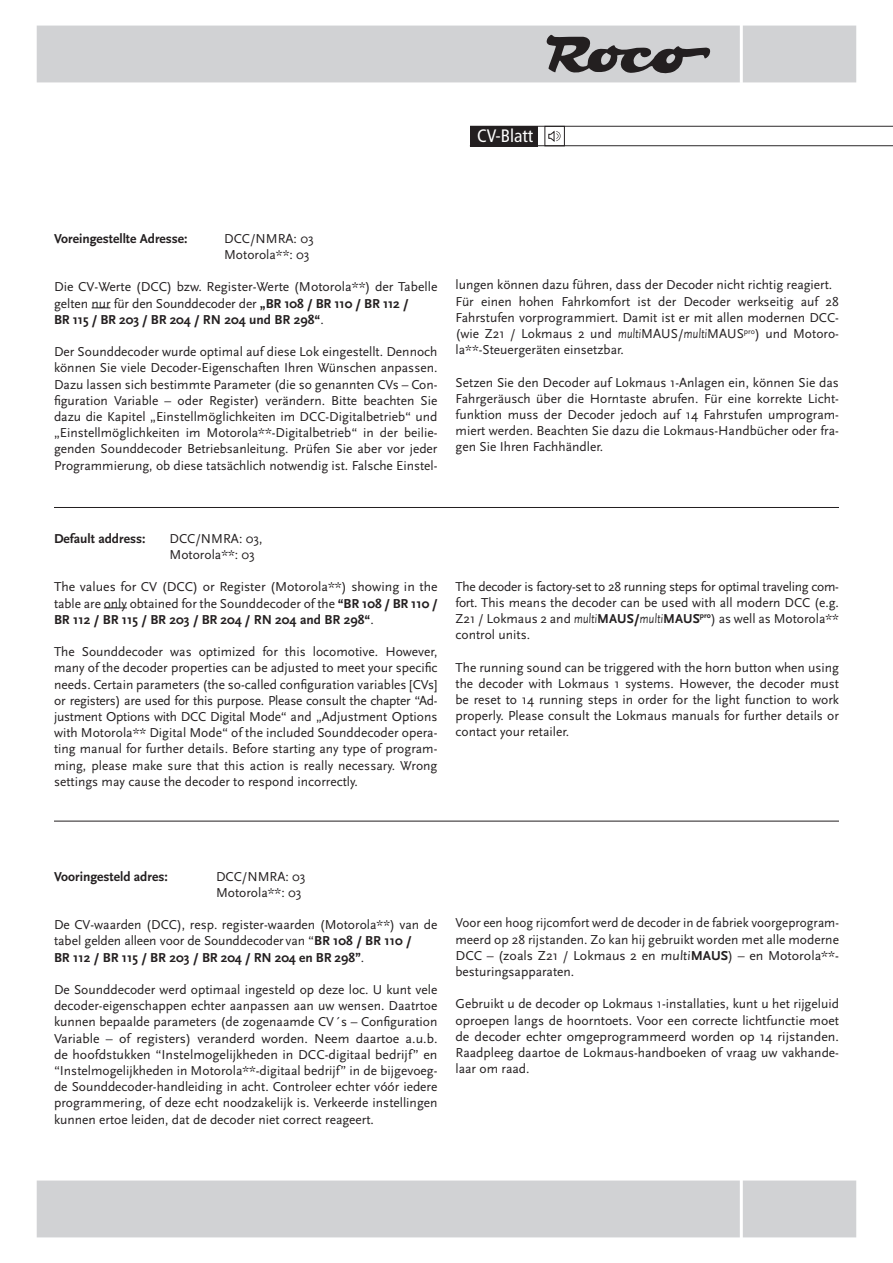
<style>
.page{position:relative;width:893px;height:1263px;background:#fff}
.page>*{position:absolute;margin:0;border:0;box-sizing:border-box;transform-origin:0 0}
.t1{font:condensed 18px "Frutiger LT";color:#fff}
.t2{font:13.5px/16.2px "Scala Sans Pro";color:#231f20;text-align:justify}
.t3{font:700 13.5px "Scala Sans Pro";color:#231f20}
.s1{font-weight:700}
</style>
<div class="page">
<svg style="left:92px;top:307px;width:18px;height:1px"></svg>
<svg style="left:104px;top:607px;width:23px;height:1px"></svg>
<hr style="left:54px;top:507px;width:785px;height:1px;background:#231f20">
<div style="left:37px;top:26px;width:819px;height:56px;background:#d1d2d4"></div>
<hr style="left:740px;top:20px;width:3px;height:63px;background:#fff">
<svg style="left:547px;top:35px;width:163px;height:38px"></svg>
<div style="left:470px;top:126px;width:67px;height:21px;background:#231f20"></div>
<hr style="left:470px;top:126px;width:423px;height:1px;background:#231f20">
<hr style="left:470px;top:145px;width:423px;height:1px;background:#231f20">
<div style="left:544px;top:126px;width:21px;height:20px;border:1px solid #231f20"></div>
<svg style="left:548px;top:130px;width:12px;height:12px"></svg>
<div style="left:37px;top:1180px;width:819px;height:57px;background:#d1d2d4"></div>
<hr style="left:740px;top:1177px;width:3px;height:63px;background:#fff">
<hr style="left:54px;top:821px;width:785px;height:1px;background:#231f20">
<h1 class="t1" style="left:477px;top:126px;width:58px">CV-Blatt</h1>
<p class="t3" style="left:54px;top:229px;width:135px">Voreingestellte Adresse:</p>
<p class="t2" style="left:224px;top:230px;width:91px">DCC/NMRA: 03<br>Motorola**: 03</p>
<p class="t2" style="left:54px;top:278px;width:385px;text-align:left">Die CV-Werte (DCC) bzw. Register-Werte (Motorola**) der Tabelle gelten nur für den Sounddecoder der <span class="s1">„BR 108 / BR 110 / BR 112 /<br>BR 115 / BR 203 / BR 204 / RN 204 und BR 298“</span>.</p>
<p class="t2" style="left:54px;top:343px;width:385px">Der Sounddecoder wurde optimal auf diese Lok eingestellt. Dennoch können Sie viele Decoder-Eigenschaften Ihren Wünschen anpassen.<br>Dazu lassen sich bestimmte Parameter (die so genannten CVs – Con&shy;figuration Variable – oder Register) verändern. Bitte beachten Sie dazu die Kapitel „Einstellmöglichkeiten im DCC-Digitalbetrieb“ und „Einstellmöglichkeiten im Motorola**-Digitalbetrieb“ in der beilie&shy;genden Sounddecoder Betriebsanleitung. Prüfen Sie aber vor jeder Programmierung, ob diese tatsächlich notwendig ist. Falsche Einstel-</p>
<p class="t2" style="left:456px;top:276px;width:385px;text-align:left">lungen können dazu führen, dass der Decoder nicht richtig reagiert.<br>Für einen hohen Fahrkomfort ist der Decoder werkseitig auf 28<br>Fahrstufen vorprogrammiert. Damit ist er mit allen modernen DCC-(wie Z21 / Lokmaus 2 und multiMAUS/multiMAUS<sup>pro</sup>) und Motoro&shy;la**-Steuergeräten einsetzbar.</p>
<p class="t2" style="left:456px;top:374px;width:385px">Setzen Sie den Decoder auf Lokmaus 1-Anlagen ein, können Sie das Fahrgeräusch über die Horntaste abrufen. Für eine korrekte Licht&shy;funktion muss der Decoder jedoch auf 14 Fahrstufen umprogram&shy;miert werden. Beachten Sie dazu die Lokmaus-Handbücher oder fra&shy;gen Sie Ihren Fachhändler.</p>
<p class="t3" style="left:54px;top:529px;width:93px">Default address:</p>
<p class="t2" style="left:170px;top:530px;width:95px">DCC/NMRA: 03,<br>Motorola**: 03</p>
<p class="t2" style="left:54px;top:578px;width:385px">The values for CV (DCC) or Register (Motorola**) showing in the table are only obtained for the Sounddecoder of the <span class="s1">“BR 108 / BR 110 / BR 112 / BR 115 / BR 203 / BR 204 / RN 204 and BR 298“</span>.</p>
<p class="t2" style="left:54px;top:643px;width:385px">The Sounddecoder was optimized for this locomotive. However, many of the decoder properties can be adjusted to meet your specific needs. Certain parameters (the so-called configuration variables [CVs] or registers) are used for this purpose. Please consult the chapter “Ad&shy;justment Options with DCC Digital Mode“ and „Adjustment Options with Motorola** Digital Mode“ of the included Sounddecoder opera&shy;ting manual for further details. Before starting any type of program&shy;ming, please make sure that this action is really necessary. Wrong settings may cause the decoder to respond incorrectly.</p>
<p class="t2" style="left:455px;top:577px;width:385px">The decoder is factory-set to 28 running steps for optimal traveling com&shy;fort. This means the decoder can be used with all modern DCC (e.g.<br>Z21 / Lokmaus 2 and multi<span class="s1">MAUS/</span>multi<span class="s1">MAUS</span><sup>pro</sup>) as well as Motorola** control units.</p>
<p class="t2" style="left:455px;top:658px;width:385px">The running sound can be triggered with the horn button when using the decoder with Lokmaus 1 systems. However, the decoder must be reset to 14 running steps in order for the light function to work properly. Please consult the Lokmaus manuals for further details or contact your retailer.</p>
<p class="t3" style="left:54px;top:867px;width:115px">Vooringesteld adres:</p>
<p class="t2" style="left:216px;top:867px;width:91px">DCC/NMRA: 03<br>Motorola**: 03</p>
<p class="t2" style="left:54px;top:916px;width:385px;text-align:left">De CV-waarden (DCC), resp. register-waarden (Motorola**) van de tabel gelden alleen voor de Sounddecoder van “<span class="s1">BR 108 / BR 110 /<br>BR 112 / BR 115 / BR 203 / BR 204 / RN 204 en BR 298”</span>.</p>
<p class="t2" style="left:54px;top:981px;width:385px">De Sounddecoder werd optimaal ingesteld op deze loc. U kunt vele decoder-eigenschappen echter aanpassen aan uw wensen. Daatrtoe kunnen bepaalde parameters (de zogenaamde CV´s – Configuration Variable – of registers) veranderd worden. Neem daartoe a.u.b. de hoofdstukken “Instelmogelijkheden in DCC-digitaal bedrijf” en “Instelmogelijkheden in Motorola**-digitaal bedrijf” in de bijgevoeg&shy;de Sounddecoder-handleiding in acht. Controleer echter vóór iedere programmering, of deze echt noodzakelijk is. Verkeerde instellingen kunnen ertoe leiden, dat de decoder niet correct reageert.</p>
<p class="t2" style="left:455px;top:914px;width:385px">Voor een hoog rijcomfort werd de decoder in de fabriek voorgeprogram&shy;meerd op 28 rijstanden. Zo kan hij gebruikt worden met alle moderne DCC – (zoals Z21 / Lokmaus 2 en multi<span class="s1">MAUS</span>) – en Motorola**- besturingsapparaten.</p>
<p class="t2" style="left:455px;top:995px;width:385px">Gebruikt u de decoder op Lokmaus 1-installaties, kunt u het rijgeluid oproepen langs de hoorntoets. Voor een correcte lichtfunctie moet de decoder echter omgeprogrammeerd worden op 14 rijstanden.<br>Raadpleeg daartoe de Lokmaus-handboeken of vraag uw vakhande&shy;laar om raad.</p>
</div>
